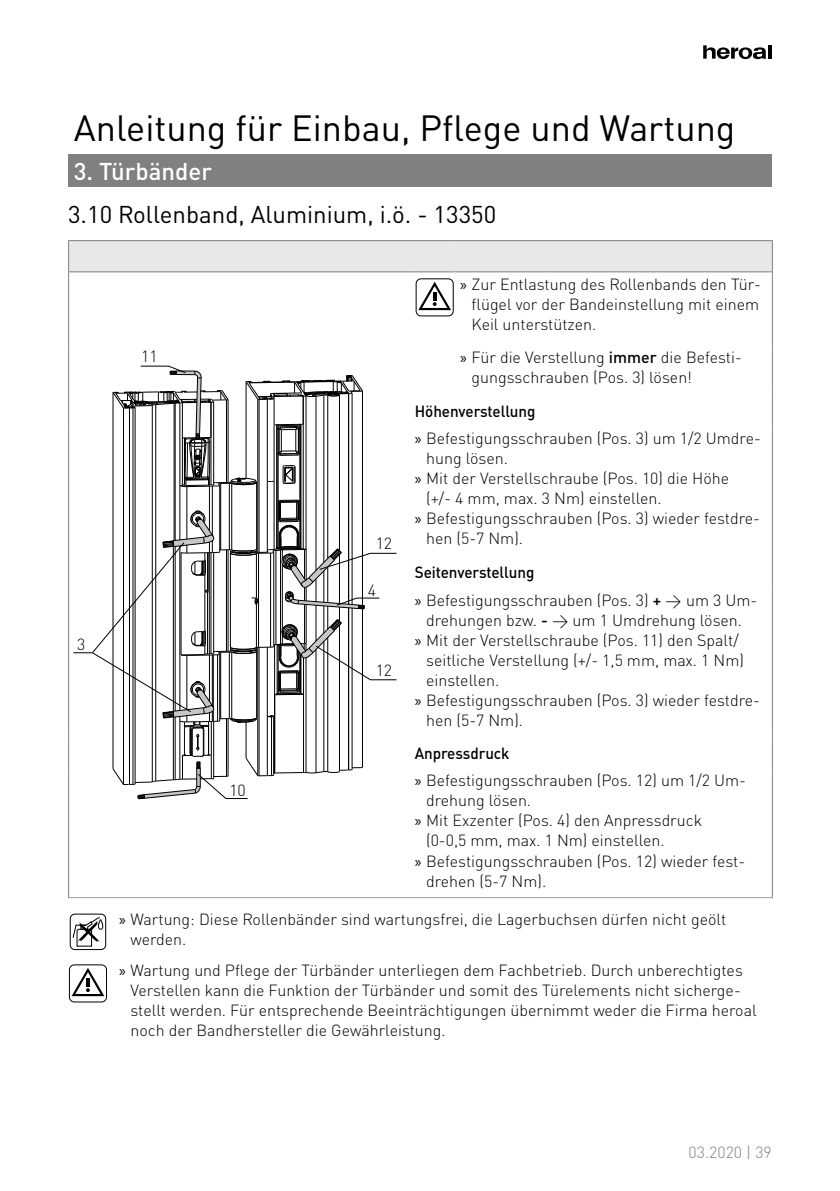
<style>
.page{position:relative;width:840px;height:1191px;background:#fff}
.page>*{position:absolute;margin:0;border:0;box-sizing:border-box;transform-origin:0 0}
.t1{font:36px "DIN Pro";color:#000}
.t2{font:24px "DIN Pro";color:#000}
.t3{font:500 24px "DIN Pro";color:#fff}
.t4{font:300 16px/20px "DIN Pro";color:#000}
.t5{font:300 16px "DIN Pro";color:#818080}
.s1{font-family:"Myriad Pro";font-weight:400}
.s2{font-weight:500}
</style>
<div class="page">
<hr style="left:767px;top:45px;width:3px;height:14px;background:#000">
<svg style="left:703px;top:45px;width:63px;height:14px"></svg>
<div style="left:68px;top:154px;width:703px;height:33px;background:#818080"></div>
<div style="left:69px;top:241px;width:703px;height:31px;background:#e8e8e8"></div>
<hr style="left:771px;top:241px;width:1px;height:30px;background:#818080">
<hr style="left:68px;top:272px;width:1px;height:73px;background:#818080">
<hr style="left:771px;top:272px;width:1px;height:73px;background:#818080">
<hr style="left:68px;top:345px;width:1px;height:44px;background:#818080">
<hr style="left:771px;top:345px;width:1px;height:44px;background:#818080">
<hr style="left:68px;top:395px;width:1px;height:31px;background:#818080">
<hr style="left:771px;top:395px;width:1px;height:31px;background:#818080">
<hr style="left:68px;top:426px;width:1px;height:124px;background:#818080">
<hr style="left:771px;top:426px;width:1px;height:124px;background:#818080">
<hr style="left:68px;top:768px;width:1px;height:129px;background:#818080">
<hr style="left:68px;top:240px;width:341px;height:1px;background:#818080">
<hr style="left:68px;top:241px;width:1px;height:30px;background:#818080">
<hr style="left:409px;top:240px;width:45px;height:1px;background:#818080">
<hr style="left:454px;top:240px;width:318px;height:1px;background:#818080">
<hr style="left:68px;top:271px;width:341px;height:1px;background:#818080">
<hr style="left:68px;top:897px;width:341px;height:1px;background:#818080">
<hr style="left:771px;top:556px;width:1px;height:32px;background:#818080">
<hr style="left:771px;top:737px;width:1px;height:31px;background:#818080">
<hr style="left:771px;top:588px;width:1px;height:143px;background:#818080">
<hr style="left:771px;top:768px;width:1px;height:129px;background:#818080">
<hr style="left:409px;top:897px;width:45px;height:1px;background:#818080">
<hr style="left:454px;top:897px;width:318px;height:1px;background:#818080">
<hr style="left:409px;top:271px;width:45px;height:1px;background:#818080">
<hr style="left:454px;top:271px;width:318px;height:1px;background:#818080">
<hr style="left:278px;top:453px;width:1px;height:95px;background:#000">
<hr style="left:299px;top:453px;width:1px;height:94px;background:#000">
<hr style="left:315px;top:396px;width:1px;height:174px;background:#000">
<hr style="left:323px;top:395px;width:1px;height:167px;background:#000">
<hr style="left:327px;top:395px;width:1px;height:163px;background:#000">
<hr style="left:348px;top:393px;width:1px;height:211px;background:#000">
<hr style="left:257px;top:399px;width:1px;height:153px;background:#000">
<hr style="left:258px;top:399px;width:1px;height:153px;background:#000">
<hr style="left:273px;top:397px;width:1px;height:152px;background:#000">
<hr style="left:276px;top:425px;width:1px;height:124px;background:#000">
<hr style="left:303px;top:395px;width:1px;height:154px;background:#000">
<hr style="left:179px;top:403px;width:1px;height:137px;background:#000">
<hr style="left:113px;top:392px;width:1px;height:377px;background:#000">
<hr style="left:123px;top:408px;width:1px;height:376px;background:#000">
<hr style="left:152px;top:405px;width:1px;height:377px;background:#000">
<hr style="left:155px;top:404px;width:1px;height:377px;background:#000">
<hr style="left:175px;top:403px;width:1px;height:137px;background:#000">
<hr style="left:174px;top:403px;width:1px;height:137px;background:#000">
<hr style="left:133px;top:408px;width:1px;height:376px;background:#000">
<hr style="left:129px;top:408px;width:1px;height:376px;background:#000">
<hr style="left:186px;top:486px;width:1px;height:53px;background:#000">
<hr style="left:209px;top:486px;width:1px;height:45px;background:#000">
<hr style="left:212px;top:486px;width:1px;height:49px;background:#000">
<hr style="left:231px;top:483px;width:1px;height:67px;background:#000">
<hr style="left:220px;top:483px;width:1px;height:67px;background:#000">
<hr style="left:229px;top:483px;width:1px;height:67px;background:#000">
<hr style="left:300px;top:453px;width:1px;height:94px;background:#000">
<hr style="left:339px;top:395px;width:1px;height:156px;background:#000">
<hr style="left:351px;top:393px;width:1px;height:211px;background:#000">
<hr style="left:362px;top:391px;width:1px;height:214px;background:#000">
<hr style="left:267px;top:399px;width:1px;height:153px;background:#000">
<hr style="left:305px;top:396px;width:1px;height:153px;background:#000">
<hr style="left:135px;top:407px;width:1px;height:377px;background:#000">
<hr style="left:219px;top:485px;width:1px;height:67px;background:#000">
<hr style="left:256px;top:482px;width:1px;height:67px;background:#000">
<svg style="left:416px;top:279px;width:37px;height:37px"></svg>
<div style="left:415px;top:278px;width:38px;height:38px;border:1px solid #000;border-radius:5px"></div>
<svg style="left:418px;top:282px;width:33px;height:28px"></svg>
<svg style="left:112px;top:365px;width:251px;height:122px"></svg>
<svg style="left:68px;top:499px;width:329px;height:300px"></svg>
<div style="left:375px;top:537px;width:18px;height:14px;background:#fff"></div>
<svg style="left:68px;top:898px;width:703px;height:105px"></svg>
<div style="left:70px;top:914px;width:36px;height:35px;background:#fff;border-radius:5px"></div>
<div style="left:70px;top:913px;width:36px;height:37px;border:1px solid #000;border-radius:5px"></div>
<svg style="left:72px;top:917px;width:32px;height:30px"></svg>
<svg style="left:69px;top:965px;width:37px;height:37px"></svg>
<div style="left:69px;top:964px;width:38px;height:38px;border:1px solid #000;border-radius:5px"></div>
<svg style="left:71px;top:967px;width:33px;height:29px"></svg>
<h1 class="t1" style="left:74px;top:100px;width:662px">Anleitung für Einbau, Pflege und Wartung</h1>
<h2 class="t3" style="left:74px;top:151px;width:139px">3. Türbänder</h2>
<h2 class="t2" style="left:68px;top:195px;width:429px">3.10 Rollenband, Aluminium, i.ö. - 13350</h2>
<p class="t4" style="left:77px;top:633px;width:10px">3</p>
<p class="t4" style="left:141px;top:344px;width:18px">11</p>
<p class="t4" style="left:229px;top:778px;width:18px">10</p>
<p class="t4" style="left:375px;top:532px;width:18px">12</p>
<p class="t4" style="left:368px;top:579px;width:10px">4</p>
<p class="t4" style="left:375px;top:658px;width:18px">12</p>
<p class="t4" style="left:471px;top:272px;width:290px;text-align:justify;text-indent:-11px"><span class="s1">»</span> Zur Entlastung des Rollenbands den Tür&shy;flügel vor der Bandeinstellung mit einem Keil unterstützen.</p>
<p class="t4" style="left:471px;top:346px;width:271px;text-indent:-11px"><span class="s1">»</span> Für die Verstellung <span class="s2">immer</span> die Befesti&shy;gungsschrauben (Pos. 3) lösen!</p>
<p class="t4" style="left:414px;top:396px;width:347px;line-height:27.4px"><span class="s2">Höhenverstellung<br></span><span class="s1">»</span> Befestigungsschrauben (Pos. 3) um 1/2 Umdre-</p>
<p class="t4" style="left:426px;top:447px;width:83px">hung lösen.</p>
<p class="t4" style="left:414px;top:467px;width:315px"><span class="s1">»</span> Mit der Verstellschraube (Pos. 10) die Höhe</p>
<p class="t4" style="left:426px;top:487px;width:237px">(+/- 4 mm, max. 3 Nm) einstellen.</p>
<p class="t4" style="left:414px;top:507px;width:346px"><span class="s1">»</span> Befestigungsschrauben (Pos. 3) wieder festdre-</p>
<p class="t4" style="left:426px;top:527px;width:98px">hen (5-7 Nm).</p>
<p class="t4" style="left:414px;top:557px;width:344px;line-height:27.6px"><span class="s2">Seitenverstellung<br></span><span class="s1">»</span> Befestigungsschrauben (Pos. 3) <span class="s2">+</span> → um 3 Um-</p>
<p class="t4" style="left:426px;top:608px;width:317px">drehungen bzw. <span class="s2">-</span> → um 1 Umdrehung lösen.</p>
<p class="t4" style="left:414px;top:628px;width:325px"><span class="s1">»</span> Mit der Verstellschraube (Pos. 11) den Spalt/</p>
<p class="t4" style="left:426px;top:648px;width:319px">seitliche Verstellung (+/- 1,5 mm, max. 1 Nm)</p>
<p class="t4" style="left:426px;top:668px;width:75px">einstellen.</p>
<p class="t4" style="left:414px;top:688px;width:346px"><span class="s1">»</span> Befestigungsschrauben (Pos. 3) wieder festdre-</p>
<p class="t4" style="left:426px;top:708px;width:98px">hen (5-7 Nm).</p>
<p class="t4" style="left:414px;top:738px;width:332px;line-height:27.4px"><span class="s2">Anpressdruck<br></span><span class="s1">»</span> Befestigungsschrauben (Pos. 12) um 1/2 Um-</p>
<p class="t4" style="left:426px;top:789px;width:106px">drehung lösen.</p>
<p class="t4" style="left:414px;top:809px;width:289px"><span class="s1">»</span> Mit Exzenter (Pos. 4) den Anpressdruck</p>
<p class="t4" style="left:426px;top:829px;width:240px">(0-0,5 mm, max. 1 Nm) einstellen.</p>
<p class="t4" style="left:414px;top:849px;width:332px"><span class="s1">»</span> Befestigungsschrauben (Pos. 12) wieder fest-</p>
<p class="t4" style="left:426px;top:869px;width:121px">drehen (5-7 Nm).</p>
<p class="t4" style="left:130px;top:907px;width:597px;text-indent:-11px"><span class="s1">»</span> Wartung: Diese Rollenbänder sind wartungsfrei, die Lagerbuchsen dürfen nicht geölt werden.</p>
<p class="t4" style="left:130px;top:958px;width:627px;text-indent:-11px"><span class="s1">»</span> Wartung und Pflege der Türbänder unterliegen dem Fachbetrieb. Durch unberechtigtes Verstellen kann die Funktion der Türbänder und somit des Türelements nicht sicherge&shy;stellt werden. Für entsprechende Beeinträchtigungen übernimmt weder die Firma heroal noch der Bandhersteller die Gewährleistung.</p>
<p class="t5" style="left:688px;top:1139px;width:85px">03.2020 | 39</p>
</div>
